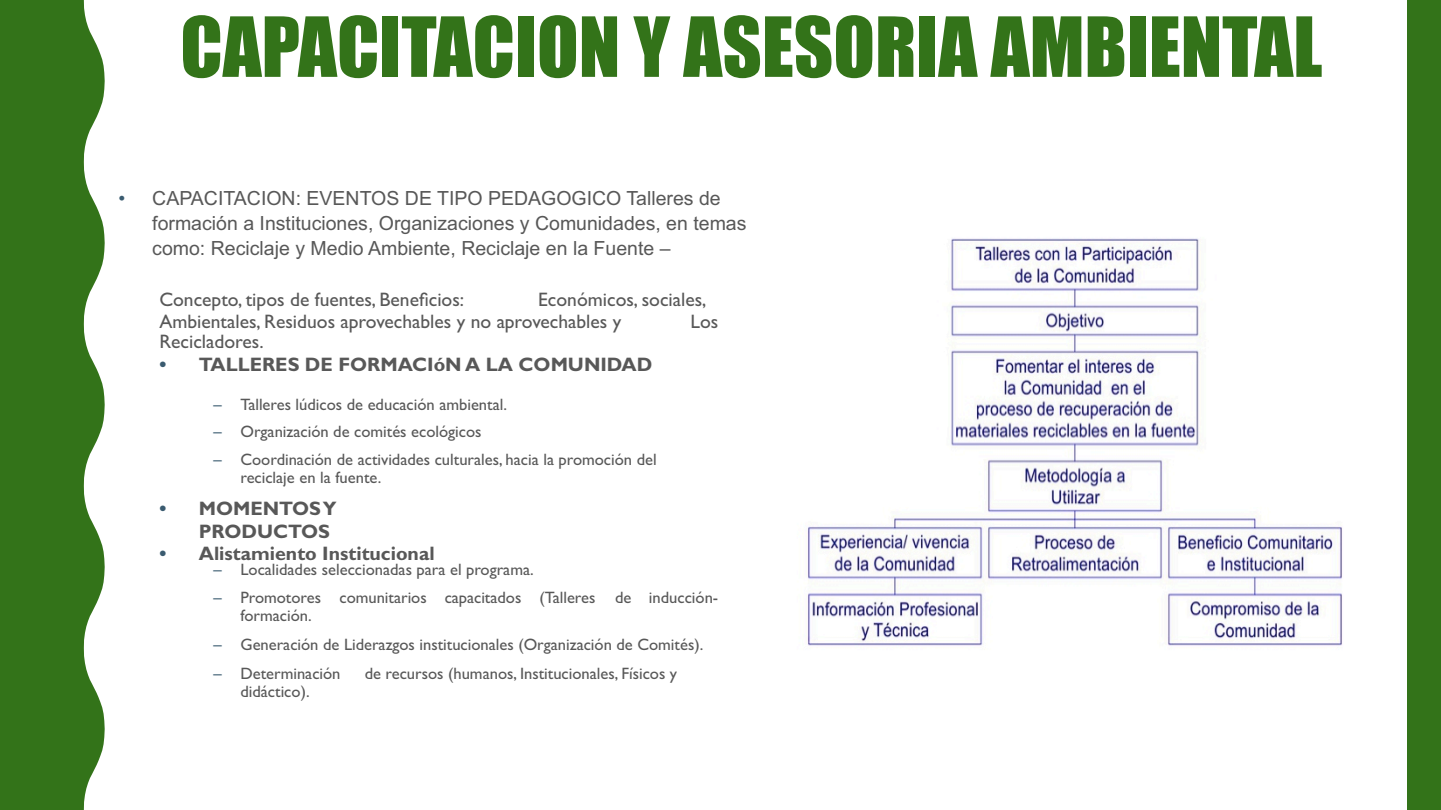
<style>
.page{position:relative;width:1441px;height:810px;background:#fff}
.page>*{position:absolute;margin:0;border:0;box-sizing:border-box;transform-origin:0 0}
.t1{font:76.5px "Impact";color:#337319}
.t2{font:19.5px/25.2px "Arial";color:#585858}
.t3{font:19.5px/21.3px "Gill Sans";color:#585858}
.t4{font:700 19.5px/22.6px "Gill Sans";color:#585858}
.t5{font:16.5px/18px "Gill Sans";color:#585858}
.s1{color:#3a5b70}
</style>
<div class="page">
<div style="left:0;top:0;width:105px;height:810px;background:#337319"></div>
<div style="left:1407px;top:0;width:33px;height:810px;background:#337319"></div>
<img style="left:806px;top:238px;width:536px;height:408px">
<h1 class="t1" style="left:180px;top:16px;width:1143px">CAPACITACION Y ASESORIA AMBIENTAL</h1>
<p class="t2" style="left:152px;top:187px;width:595px;text-indent:-34px"><span class="s1">•</span> CAPACITACION: EVENTOS DE TIPO PEDAGOGICO Talleres de formación a Instituciones, Organizaciones y Comunidades, en temas como: Reciclaje y Medio Ambiente, Reciclaje en la Fuente –</p>
<p class="t3" style="left:159px;top:291px;width:306px">Concepto, tipos de fuentes, Beneficios:</p>
<p class="t3" style="left:159px;top:291px;width:548px;text-indent:379px">Económicos, sociales,<br>Ambientales, Residuos aprovechables y no aprovechables y</p>
<p class="t3" style="left:690px;top:312px;width:29px">Los</p>
<p class="t3" style="left:159px;top:333px;width:106px">Recicladores.</p>
<p class="t4" style="left:159px;top:355px;width:494px"><span class="s1">•</span> TALLERES DE FORMACIóN A LA COMUNIDAD</p>
<p class="t5" style="left:213px;top:397px;width:295px"><span class="s1">–</span> Talleres lúdicos de educación ambiental.</p>
<p class="t5" style="left:213px;top:424px;width:269px"><span class="s1">–</span> Organización de comités ecológicos</p>
<p class="t5" style="left:240px;top:453px;width:417px;text-indent:-27px"><span class="s1">–</span> Coordinación de actividades culturales, hacia la promoción del reciclaje en la fuente.</p>
<p class="t4" style="left:199px;top:499px;width:139px;text-indent:-39px"><span class="s1">•</span> MOMENTOS Y<br>PRODUCTOS</p>
<p class="t4" style="left:159px;top:545px;width:277px"><span class="s1">•</span> Alistamiento Institucional</p>
<p class="t5" style="left:213px;top:562px;width:322px"><span class="s1">–</span> Localidades seleccionadas para el programa.</p>
<p class="t5" style="left:240px;top:591px;width:479px;text-indent:-27px"><span class="s1">–</span> Promotores comunitarios capacitados (Talleres de inducción&shy;formación.</p>
<p class="t5" style="left:213px;top:637px;width:491px"><span class="s1">–</span> Generación de Liderazgos institucionales (Organización de Comités).</p>
<p class="t5" style="left:213px;top:666px;width:129px"><span class="s1">–</span> Determinación</p>
<p class="t5" style="left:364px;top:666px;width:314px">de recursos (humanos, Institucionales, Físicos y</p>
<p class="t5" style="left:240px;top:684px;width:71px">didáctico).</p>
</div>
